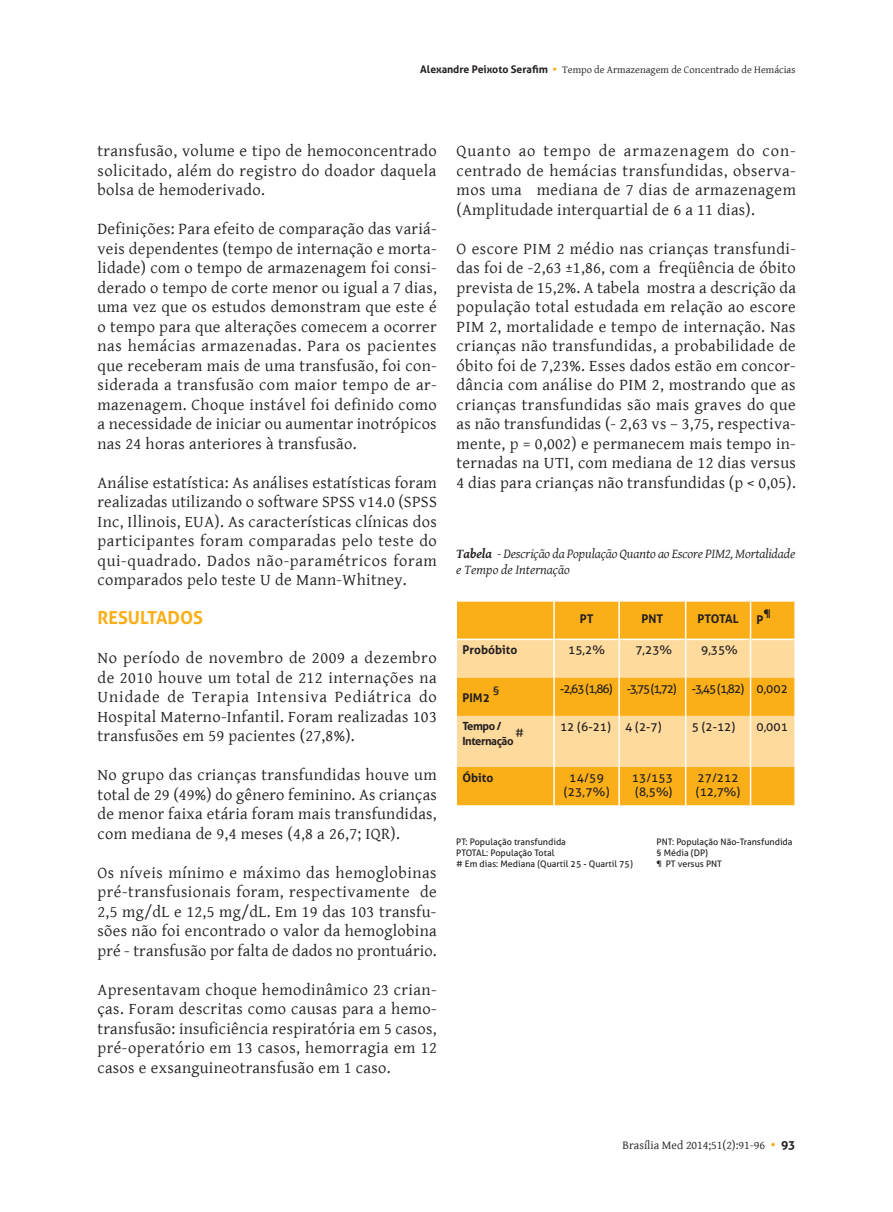
<style>
.page{position:relative;width:893px;height:1212px;background:#fff}
.page>*{position:absolute;margin:0;border:0;box-sizing:border-box;transform-origin:0 0}
.t1{font:700 18px "Aller";color:#faaf18}
.t2{font:16.5px/19.5px "Gentium Basic";letter-spacing:.02em;color:#231f20;text-align:justify}
.t3{font:italic 13.5px/16.2px "Gentium Basic";letter-spacing:-.01em;color:#231f20}
.t4{font:12px/14.4px "Aller";color:#231f20}
.t5{font:12px "Aller";letter-spacing:-.08em;color:#231f20}
.t6{font:700 12px "Aller";color:#231f20}
.t7{font:12px "Gentium Basic";color:#231f20}
.t8{font:700 11.25px/14.4px "Aller";letter-spacing:-.04em;color:#231f20}
.t9{font:10.5px "Gentium Basic";color:#231f20}
.t10{font:9px "Aller";color:#231f20}
.s1{font-family:"Aller";font-weight:700}
.s2{font-family:"Aller";font-weight:700;color:#faaf18}
.s3{font-weight:700}
</style>
<div class="page">
<svg style="left:457px;top:602px;width:338px;height:203px;background:#fbc254"></svg>
<hr style="left:553px;top:601px;width:2px;height:38px;background:#fff">
<hr style="left:618px;top:601px;width:2px;height:38px;background:#fff">
<hr style="left:685px;top:601px;width:1px;height:38px;background:#fff">
<hr style="left:750px;top:601px;width:1px;height:38px;background:#fff">
<hr style="left:457px;top:639px;width:97px;height:1px;background:#fff">
<hr style="left:554px;top:639px;width:65px;height:1px;background:#fff">
<hr style="left:553px;top:640px;width:2px;height:38px;background:#fff">
<hr style="left:619px;top:639px;width:67px;height:1px;background:#fff">
<hr style="left:618px;top:640px;width:2px;height:38px;background:#fff">
<hr style="left:686px;top:639px;width:64px;height:1px;background:#fff">
<hr style="left:685px;top:640px;width:1px;height:38px;background:#fff">
<hr style="left:750px;top:639px;width:45px;height:1px;background:#fff">
<hr style="left:750px;top:640px;width:1px;height:38px;background:#fff">
<hr style="left:553px;top:678px;width:2px;height:38px;background:#fff">
<hr style="left:618px;top:678px;width:2px;height:38px;background:#fff">
<hr style="left:685px;top:678px;width:1px;height:38px;background:#fff">
<hr style="left:750px;top:678px;width:1px;height:38px;background:#fff">
<hr style="left:553px;top:716px;width:2px;height:51px;background:#fff">
<hr style="left:618px;top:716px;width:2px;height:51px;background:#fff">
<hr style="left:685px;top:716px;width:1px;height:51px;background:#fff">
<hr style="left:750px;top:716px;width:1px;height:51px;background:#fff">
<hr style="left:553px;top:767px;width:2px;height:38px;background:#fff">
<hr style="left:618px;top:767px;width:2px;height:38px;background:#fff">
<hr style="left:685px;top:767px;width:1px;height:38px;background:#fff">
<hr style="left:750px;top:767px;width:1px;height:38px;background:#fff">
<p class="t9" style="left:420px;top:62px;width:377px"><span class="s1">Alexandre Peixoto Serafim</span> <span class="s2">•</span> Tempo de Armazenagem de Concentrado de Hemácias</p>
<p class="t2" style="left:98px;top:140px;width:341px">transfusão, volume e tipo de hemoconcentrado solicitado, além do registro do doador daquela bolsa de hemoderivado.</p>
<p class="t2" style="left:98px;top:218px;width:341px">Definições: Para efeito de comparação das variá&shy;veis dependentes (tempo de internação e morta&shy;lidade) com o tempo de armazenagem foi consi&shy;derado o tempo de corte menor ou igual a 7 dias, uma vez que os estudos demonstram que este é o tempo para que alterações comecem a ocorrer nas hemácias armazenadas. Para os pacientes que receberam mais de uma transfusão, foi con&shy;siderada a transfusão com maior tempo de ar&shy;mazenagem. Choque instável foi definido como a necessidade de iniciar ou aumentar inotrópicos nas 24 horas anteriores à transfusão.</p>
<p class="t2" style="left:98px;top:472px;width:341px">Análise estatística: As análises estatísticas foram realizadas utilizando o software SPSS v14.0 (SPSS Inc, Illinois, EUA). As características clínicas dos participantes foram comparadas pelo teste do qui-quadrado. Dados não-paramétricos foram comparados pelo teste U de Mann-Whitney.</p>
<p class="t1" style="left:98px;top:607px;width:107px">RESULTADOS</p>
<p class="t2" style="left:98px;top:647px;width:341px">No período de novembro de 2009 a dezembro de 2010 houve um total de 212 internações na Unidade de Terapia Intensiva Pediátrica do Hospital Materno-Infantil. Foram realizadas 103 transfusões em 59 pacientes (27,8%).</p>
<p class="t2" style="left:98px;top:764px;width:341px">No grupo das crianças transfundidas houve um total de 29 (49%) do gênero feminino. As crianças de menor faixa etária foram mais transfundidas, com mediana de 9,4 meses (4,8 a 26,7; IQR).</p>
<p class="t2" style="left:98px;top:862px;width:341px">Os níveis mínimo e máximo das hemoglobinas pré-transfusionais foram, respectivamente de 2,5 mg/dL e 12,5 mg/dL. Em 19 das 103 transfu&shy;sões não foi encontrado o valor da hemoglobina pré - transfusão por falta de dados no prontuário.</p>
<p class="t2" style="left:98px;top:979px;width:341px">Apresentavam choque hemodinâmico 23 crian&shy;ças. Foram descritas como causas para a hemo&shy;transfusão: insuficiência respiratória em 5 casos, pré-operatório em 13 casos, hemorragia em 12 casos e exsanguineotransfusão em 1 caso.</p>
<p class="t2" style="left:457px;top:141px;width:341px">Quanto ao tempo de armazenagem do con&shy;centrado de hemácias transfundidas, observa&shy;mos uma mediana de 7 dias de armazenagem (Amplitudade interquartial de 6 a 11 dias).</p>
<p class="t2" style="left:457px;top:238px;width:341px">O escore PIM 2 médio nas crianças transfundi&shy;das foi de -2,63 ±1,86, com a freqüência de óbito prevista de 15,2%. A tabela mostra a descrição da população total estudada em relação ao escore PIM 2, mortalidade e tempo de internação. Nas crianças não transfundidas, a probabilidade de óbito foi de 7,23%. Esses dados estão em concor&shy;dância com análise do PIM 2, mostrando que as crianças transfundidas são mais graves do que as não transfundidas (- 2,63 vs – 3,75, respectiva&shy;mente, p = 0,002) e permanecem mais tempo in&shy;ternadas na UTI, com mediana de 12 dias versus 4 dias para crianças não transfundidas (p &lt; 0,05).</p>
<p class="t3" style="left:456px;top:545px;width:341px"><span class="s3">Tabela</span> - Descrição da População Quanto ao Escore PIM2, Mortalidade e Tempo de Internação</p>
<p class="t6" style="left:763px;top:606px;width:9px">¶</p>
<p class="t6" style="left:580px;top:611px;width:15px">PT</p>
<p class="t6" style="left:641px;top:611px;width:15px">PNT</p>
<p class="t6" style="left:697px;top:611px;width:15px">PTOTAL</p>
<p class="t6" style="left:756px;top:612px;width:8px">P</p>
<p class="t6" style="left:462px;top:642px;width:56px">Probóbito</p>
<p class="t4" style="left:568px;top:643px;width:38px">15,2%</p>
<p class="t4" style="left:635px;top:643px;width:38px">7,23%</p>
<p class="t4" style="left:701px;top:643px;width:38px">9,35%</p>
<p class="t6" style="left:462px;top:690px;width:29px">PIM2</p>
<p class="t4" style="left:493px;top:683px;width:8px">§</p>
<p class="t5" style="left:560px;top:681px;width:229px">-2,63 (1,86) -3,75 (1,72) -3,45 (1,82) 0,002</p>
<p class="t8" style="left:462px;top:719px;width:53px">Tempo /<br>Internação</p>
<p class="t4" style="left:515px;top:726px;width:10px">#</p>
<p class="t4" style="left:560px;top:719px;width:103px">12 (6-21) 4 (2-7)</p>
<p class="t4" style="left:692px;top:719px;width:45px">5 (2-12)</p>
<p class="t4" style="left:756px;top:719px;width:33px">0,001</p>
<p class="t6" style="left:462px;top:770px;width:33px">Óbito</p>
<p class="t4" style="left:564px;top:770px;width:47px;text-align:center">14/59 (23,7%)</p>
<p class="t4" style="left:632px;top:770px;width:42px">13/153 (8,5%)</p>
<p class="t4" style="left:696px;top:770px;width:46px">27/212 (12,7%)</p>
<p class="t10" style="left:456px;top:836px;width:111px">PT: População transfundida</p>
<p class="t10" style="left:657px;top:836px;width:137px">PNT: População Não-Transfundida</p>
<p class="t10" style="left:456px;top:847px;width:100px">PTOTAL: População Total</p>
<p class="t10" style="left:657px;top:847px;width:53px">§ Média (DP)</p>
<p class="t10" style="left:456px;top:858px;width:178px"># Em dias: Mediana (Quartil 25 - Quartil 75)</p>
<p class="t10" style="left:656px;top:858px;width:67px">¶ PT versus PNT</p>
<p class="t7" style="left:622px;top:1136px;width:174px">Brasília Med 2014;51(2):91-96 <span class="s2">•</span> <span class="s1">93</span></p>
</div>
